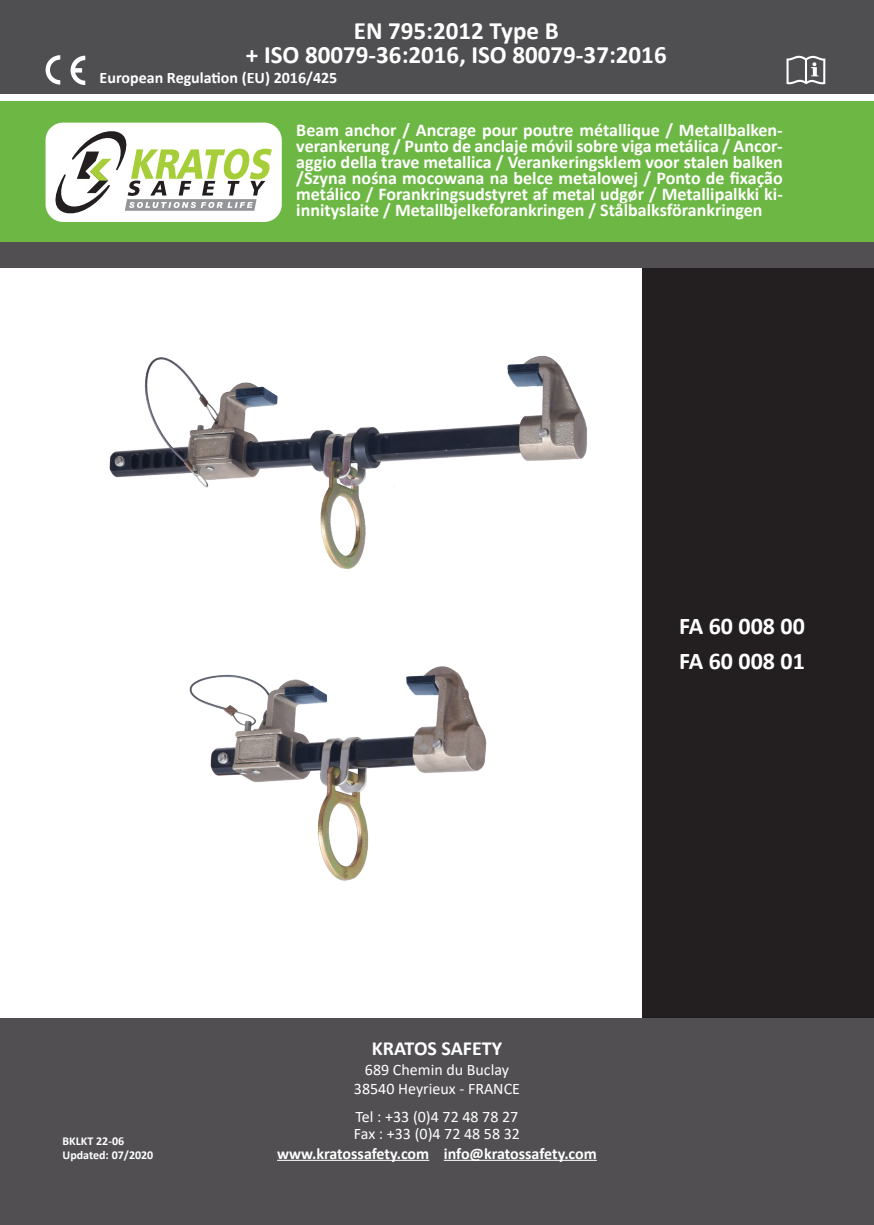
<style>
.page{position:relative;width:874px;height:1225px;background:#fff}
.page>*{position:absolute;margin:0;border:0;box-sizing:border-box;transform-origin:0 0}
.t1{font:700 25px/23.4px "Calibri";color:#fff;text-align:center}
.t2{font:700 24px/34.8px "Calibri";color:#fff}
.t3{font:700 20px "Calibri";color:#fff}
.t4{font:700 18px/16px "Calibri";color:#fff;text-align:justify}
.t5{font:16px/19.4px "Calibri";color:#fff;text-align:center}
.t6{font:700 16px "Calibri";color:#fff}
.t7{font:700 12px/14.4px "Calibri";color:#fff}
</style>
<div class="page">
<div style="left:642px;top:268px;width:231px;height:751px;background:#231f20"></div>
<div style="left:0;top:1018px;width:873px;height:207px;background:#514f52"></div>
<div style="left:0;top:0;width:873px;height:94px;background:#4f4f52"></div>
<div style="left:0;top:102px;width:873px;height:140px;background:#6db844"></div>
<div style="left:0;top:242px;width:873px;height:25px;background:#514f52"></div>
<svg style="left:786px;top:55px;width:38px;height:30px"></svg>
<svg style="left:46px;top:55px;width:39px;height:30px"></svg>
<div style="left:46px;top:123px;width:235px;height:99px;background:#fff;border-radius:18px"></div>
<hr style="left:277px;top:1159px;width:152px;height:1px;background:#fff">
<hr style="left:443px;top:1159px;width:153px;height:1px;background:#fff">
<svg style="left:50px;top:124px;width:222px;height:96px"></svg>
<img style="left:109px;top:355px;width:478px;height:214px">
<img style="left:189px;top:666px;width:298px;height:215px">
<h1 class="t1" style="left:246px;top:19px;width:422px">EN 795:2012 Type B<br>+ ISO 80079-36:2016, ISO 80079-37:2016</h1>
<p class="t6" style="left:99px;top:66px;width:239px">European Regulation (EU) 2016/425</p>
<p class="t4" style="left:296px;top:121px;width:488px">Beam anchor / Ancrage pour poutre métallique / Metallbalken&shy;verankerung / Punto de anclaje móvil sobre viga metálica / Ancor&shy;aggio della trave metallica / Verankeringsklem voor stalen balken /Szyna nośna mocowana na belce metalowej / Ponto de fixação metálico / Forankringsudstyret af metal udgør / Metallipalkki ki&shy;innityslaite / Metallbjelkeforankringen / Stålbalksförankringen</p>
<h2 class="t2" style="left:678px;top:608px;width:127px">FA 60 008 00<br>FA 60 008 01</h2>
<p class="t7" style="left:63px;top:1133px;width:92px">BKLKT 22-06<br>Updated: 07/2020</p>
<p class="t3" style="left:371px;top:1034px;width:132px">KRATOS SAFETY</p>
<p class="t5" style="left:354px;top:1059px;width:167px">689 Chemin du Buclay<br>38540 Heyrieux - FRANCE</p>
<p class="t5" style="left:354px;top:1107px;width:167px;line-height:17.4px;text-align:left">Tel : +33 (0)4 72 48 78 27<br>Fax : +33 (0)4 72 48 58 32</p>
<p class="t6" style="left:277px;top:1142px;width:321px">www.kratossafety.com info@kratossafety.com</p>
</div>
